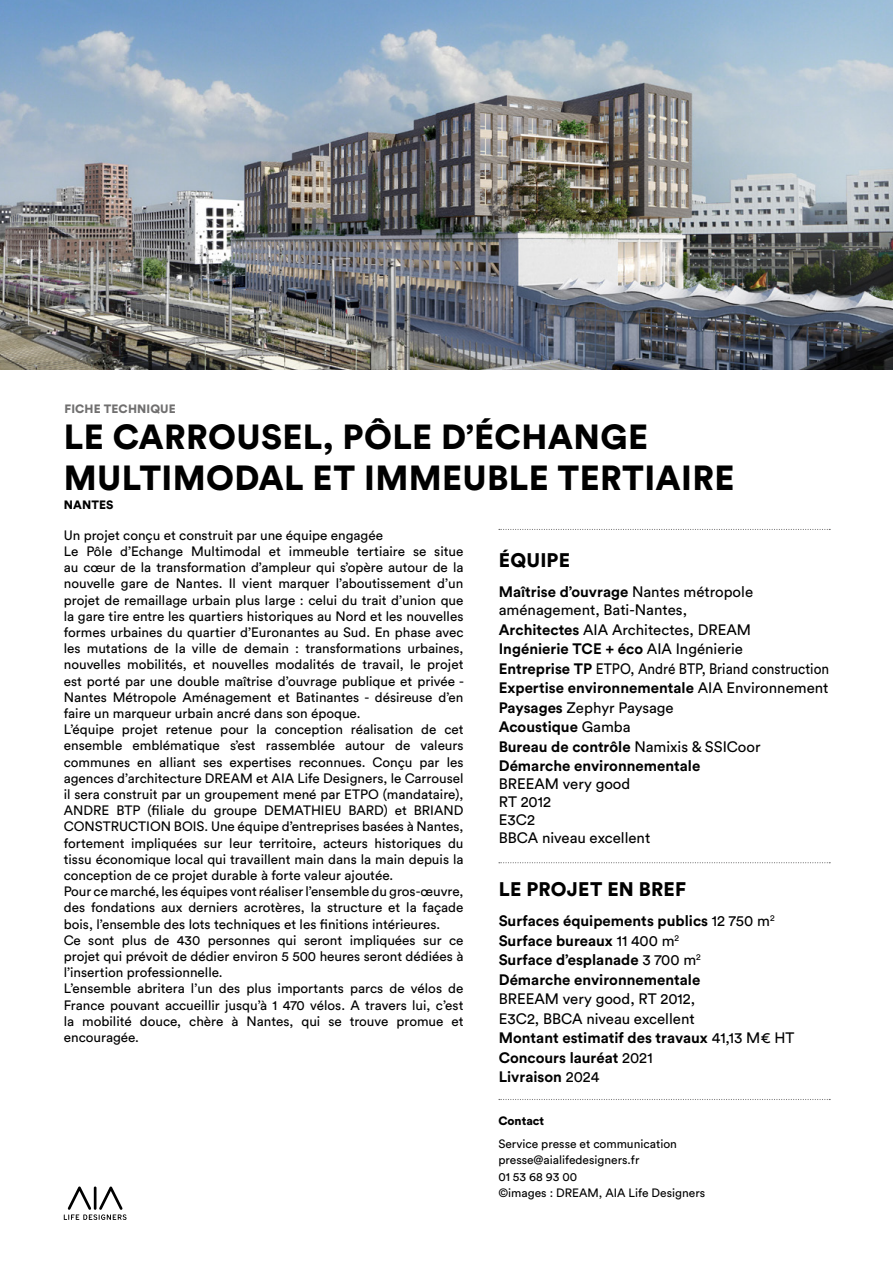
<style>
.page{position:relative;width:893px;height:1263px;background:#fff}
.page>*{position:absolute;margin:0;border:0;box-sizing:border-box;transform-origin:0 0}
.t1{font:900 34.5px/41.4px "Circular Pro";letter-spacing:.01em;color:#000}
.t2{font:900 19.5px "Circular Pro";letter-spacing:.01em;color:#000}
.t3{font:700 15px/19.5px "Circular Pro";color:#000}
.t4{font:15px/19.5px "Circular Pro";color:#000}
.t5{font:13.5px/16.2px "Circular Pro";color:#000}
.t6{font:12px/16.5px "Circular Pro";color:#000}
.t7{font:900 12px "Circular Pro";letter-spacing:.01em;color:#706f6f}
.t8{font:900 12px "Circular Pro";letter-spacing:.01em;color:#000}
.s1{font-weight:700}
.s2{font-weight:400}
</style>
<div class="page">
<svg style="left:64px;top:1186px;width:63px;height:34px"></svg>
<img style="left:0;top:0;width:893px;height:370px">
<svg style="left:499px;top:862px;width:331px;height:1px"></svg>
<svg style="left:499px;top:1099px;width:331px;height:1px"></svg>
<svg style="left:499px;top:529px;width:331px;height:1px"></svg>
<p class="t7" style="left:64px;top:401px;width:113px">FICHE TECHNIQUE</p>
<h1 class="t1" style="left:64px;top:414px;width:672px">LE CARROUSEL, PÔLE D’ÉCHANGE<br>MULTIMODAL ET IMMEUBLE TERTIAIRE</h1>
<p class="t8" style="left:64px;top:497px;width:51px">NANTES</p>
<p class="t5" style="left:64px;top:526px;width:402px">Un projet conçu et construit par une équipe engagée<br>Le Pôle d’Echange Multimodal et immeuble tertiaire se situe au cœur de la transformation d’ampleur qui s’opère autour de la nouvelle gare de Nantes. Il vient marquer l’aboutissement d’un projet de remaillage urbain plus large : celui du trait d’union que la gare tire entre les quartiers historiques au Nord et les nouvelles formes urbaines du quartier d’Euronantes au Sud. En phase avec les mutations de la ville de demain : transformations urbaines, nouvelles mobilités, et nouvelles modalités de travail, le projet est porté par une double maîtrise d’ouvrage publique et privée - Nantes Métropole Aménagement et Batinantes - désireuse d’en faire un marqueur urbain ancré dans son époque.<br>L’équipe projet retenue pour la conception réalisation de cet ensemble emblématique s’est rassemblée autour de valeurs communes en alliant ses expertises reconnues. Conçu par les agences d’architecture DREAM et AIA Life Designers, le Carrousel il sera construit par un groupement mené par ETPO (mandataire), ANDRE BTP (filiale du groupe DEMATHIEU BARD) et BRIAND CONSTRUCTION BOIS. Une équipe d’entreprises basées à Nantes, fortement impliquées sur leur territoire, acteurs historiques du tissu économique local qui travaillent main dans la main depuis la conception de ce projet durable à forte valeur ajoutée.<br>Pour ce marché, les équipes vont réaliser l’ensemble du gros-œuvre, des fondations aux derniers acrotères, la structure et la façade bois, l’ensemble des lots techniques et les finitions intérieures.<br>Ce sont plus de 430 personnes qui seront impliquées sur ce projet qui prévoit de dédier environ 5 500 heures seront dédiées à l’insertion professionnelle.<br>L’ensemble abritera l’un des plus importants parcs de vélos de France pouvant accueillir jusqu’à 1 470 vélos. A travers lui, c’est la mobilité douce, chère à Nantes, qui se trouve promue et encouragée.</p>
<h2 class="t2" style="left:499px;top:547px;width:73px">ÉQUIPE</h2>
<p class="t4" style="left:499px;top:582px;width:256px;line-height:18px"><span class="s1">Maîtrise d’ouvrage</span> Nantes métropole aménagement, Bati-Nantes,</p>
<p class="t3" style="left:499px;top:619px;width:332px">Architectes <span class="s2">AIA Architectes, DREAM<br></span>Ingénierie TCE + éco <span class="s2">AIA Ingénierie<br></span>Entreprise TP <span class="s2">ETPO, André BTP, Briand construction </span>Expertise environnementale <span class="s2">AIA Environnement </span>Paysages <span class="s2">Zephyr Paysage<br></span>Acoustique <span class="s2">Gamba<br></span>Bureau de contrôle <span class="s2">Namixis &amp; SSICoor </span>Démarche environnementale</p>
<p class="t4" style="left:499px;top:774px;width:153px;line-height:18px">BREEAM very good<br>RT 2012<br>E3C2<br>BBCA niveau excellent</p>
<h2 class="t2" style="left:499px;top:876px;width:189px">LE PROJET EN BREF</h2>
<p class="t3" style="left:499px;top:911px;width:277px">Surfaces équipements publics <span class="s2">12 750 m</span><sup>2<br></sup>Surface bureaux <span class="s2">11 400 m</span><sup>2<br></sup>Surface d’esplanade <span class="s2">3 700 m</span><sup>2<br></sup>Démarche environnementale</p>
<p class="t4" style="left:499px;top:989px;width:297px">BREEAM very good, RT 2012,<br>E3C2, BBCA niveau excellent<br><span class="s1">Montant estimatif des travaux</span> 41,13 M€ HT<br><span class="s1">Concours lauréat</span> 2021<br><span class="s1">Livraison</span> 2024</p>
<p class="t8" style="left:498px;top:1113px;width:47px">Contact</p>
<p class="t6" style="left:498px;top:1135px;width:208px">Service presse et communication presse@aialifedesigners.fr<br>01 53 68 93 00<br>©images : DREAM, AIA Life Designers</p>
</div>
